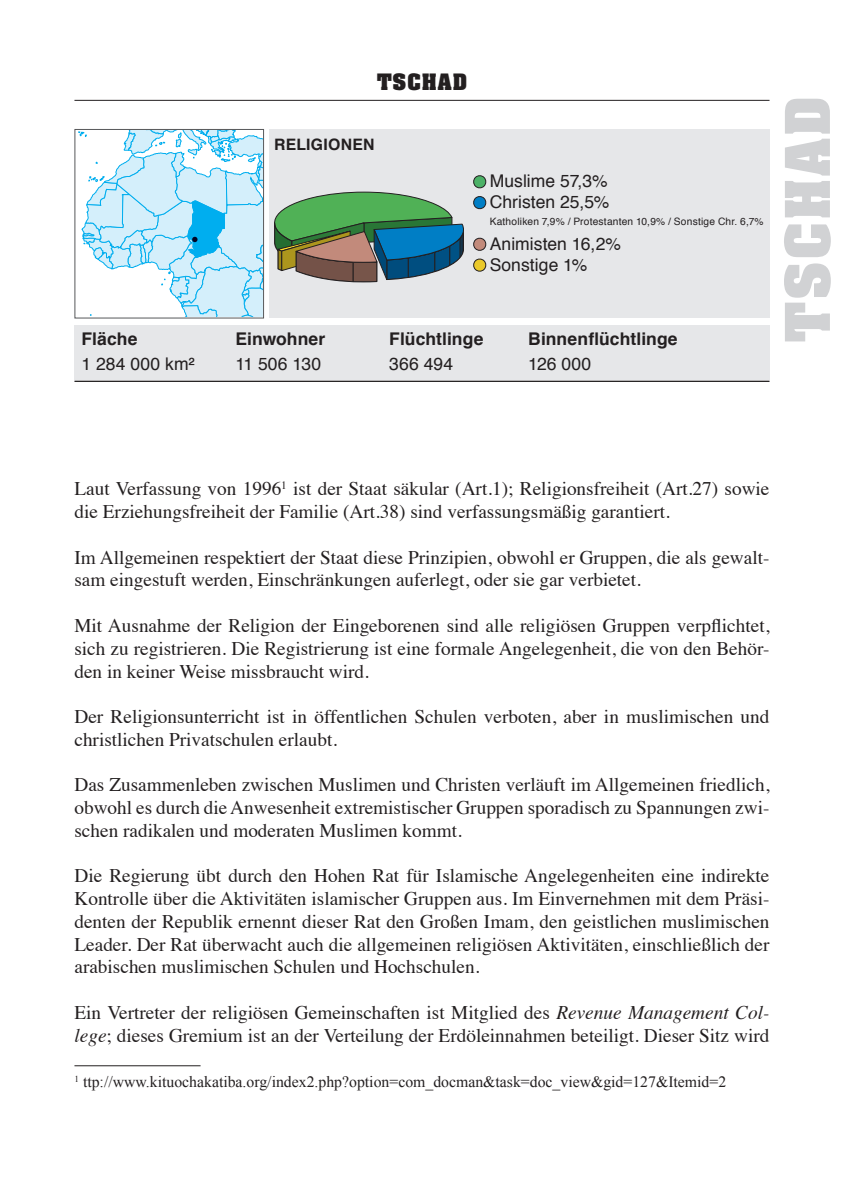
<style>
.page{position:relative;width:844px;height:1191px;background:#fff}
.page>*{position:absolute;margin:0;border:0;box-sizing:border-box;transform-origin:0 0}
.t1{font:700 52.5px "Aachen";letter-spacing:.05em;color:#d1d2d4}
.t2{font:19.25px/22.8px "Times";color:#231f20}
.t3{font:700 19.25px "Aachen";letter-spacing:.05em;color:#231f20}
.t4{font:17.5px/21px "Helvetica";letter-spacing:.005em;color:#231f20}
.t5{font:700 17.5px/24.5px "Helvetica";letter-spacing:.005em;color:#231f20}
.t6{font:15.75px "Times New Roman";color:#231f20}
.t7{font:700 15.75px "Helvetica";letter-spacing:.015em;color:#231f20}
.t8{font:10.15px "Helvetica";letter-spacing:.02em;color:#231f20}
.s1{font-weight:700}
.s2{font-weight:400}
.s3{font-style:italic}
</style>
<div class="page">
<hr style="left:74px;top:100px;width:695px;height:1px;background:#231f20">
<hr style="left:74px;top:1065px;width:126px;height:1px;background:#231f20">
<div style="left:74px;top:325px;width:695px;height:55px;background:#e6e7e9"></div>
<div style="left:269px;top:129px;width:500px;height:189px;background:#e6e7e9"></div>
<hr style="left:74px;top:381px;width:695px;height:1px;background:#231f20">
<svg style="left:78px;top:131px;width:183px;height:185px"></svg>
<div style="left:74px;top:129px;width:190px;height:189px;border:1px solid #57585a"></div>
<svg style="left:473px;top:175px;width:13px;height:14px"></svg>
<svg style="left:473px;top:237px;width:13px;height:14px"></svg>
<svg style="left:473px;top:258px;width:13px;height:14px"></svg>
<svg style="left:473px;top:196px;width:13px;height:14px"></svg>
<svg style="left:274px;top:192px;width:190px;height:91px"></svg>
<p class="t3" style="left:377px;top:68px;width:91px">TSCHAD</p>
<p class="t7" style="left:274px;top:132px;width:102px">RELIGIONEN</p>
<p class="t4" style="left:489px;top:171px;width:121px">Muslime 57,3%<br>Christen 25,5%</p>
<p class="t8" style="left:489px;top:213px;width:275px">Katholiken 7,9% / Protestanten 10,9% / Sonstige Chr. 6,7%</p>
<p class="t4" style="left:489px;top:234px;width:133px">Animisten 16,2%<br>Sonstige 1%</p>
<p class="t4" style="left:81px;top:327px;width:115px;line-height:24.5px"><span class="s1">Fläche<br></span>1 284 000 km²</p>
<p class="t5" style="left:235px;top:327px;width:92px">Einwohner<br><span class="s2">11 506 130</span></p>
<p class="t5" style="left:389px;top:327px;width:96px">Flüchtlinge<br><span class="s2">366 494</span></p>
<p class="t5" style="left:528px;top:327px;width:151px">Binnenflüchtlinge<br><span class="s2">126 000</span></p>
<p class="t1" style="left:769px;top:342px;width:247px;rotate:-90deg">TSCHAD</p>
<p class="t2" style="left:74px;top:476px;width:696px">Laut Verfassung von 1996<sup>1</sup> ist der Staat säkular (Art.1); Religionsfreiheit (Art.27) sowie die Erziehungsfreiheit der Familie (Art.38) sind verfassungsmäßig garantiert.</p>
<p class="t2" style="left:74px;top:544px;width:696px">Im Allgemeinen respektiert der Staat diese Prinzipien, obwohl er Gruppen, die als gewalt&shy;sam eingestuft werden, Einschränkungen auferlegt, oder sie gar verbietet.</p>
<p class="t2" style="left:74px;top:612px;width:696px;text-align:justify">Mit Ausnahme der Religion der Eingeborenen sind alle religiösen Gruppen verpflichtet, sich zu registrieren. Die Registrierung ist eine formale Angelegenheit, die von den Behör&shy;den in keiner Weise missbraucht wird.</p>
<p class="t2" style="left:74px;top:703px;width:696px">Der Religionsunterricht ist in öffentlichen Schulen verboten, aber in muslimischen und christlichen Privatschulen erlaubt.</p>
<p class="t2" style="left:74px;top:772px;width:696px;text-align:justify">Das Zusammenleben zwischen Muslimen und Christen verläuft im Allgemeinen friedlich, obwohl es durch die Anwesenheit extremistischer Gruppen sporadisch zu Spannungen zwi&shy;schen radikalen und moderaten Muslimen kommt.</p>
<p class="t2" style="left:74px;top:863px;width:696px;text-align:justify">Die Regierung übt durch den Hohen Rat für Islamische Angelegenheiten eine indirekte Kontrolle über die Aktivitäten islamischer Gruppen aus. Im Einvernehmen mit dem Präsi&shy;denten der Republik ernennt dieser Rat den Großen Imam, den geistlichen muslimischen Leader. Der Rat überwacht auch die allgemeinen religiösen Aktivitäten, einschließlich der arabischen muslimischen Schulen und Hochschulen.</p>
<p class="t2" style="left:74px;top:999px;width:696px">Ein Vertreter der religiösen Gemeinschaften ist Mitglied des <span class="s3">Revenue Management Col&shy;lege</span>; dieses Gremium ist an der Verteilung der Erdöleinnahmen beteiligt. Dieser Sitz wird</p>
<p class="t6" style="left:74px;top:1071px;width:653px"><sup>1</sup> ttp://www.kituochakatiba.org/index2.php?option=com_docman&amp;task=doc_view&amp;gid=127&amp;Itemid=2</p>
</div>
